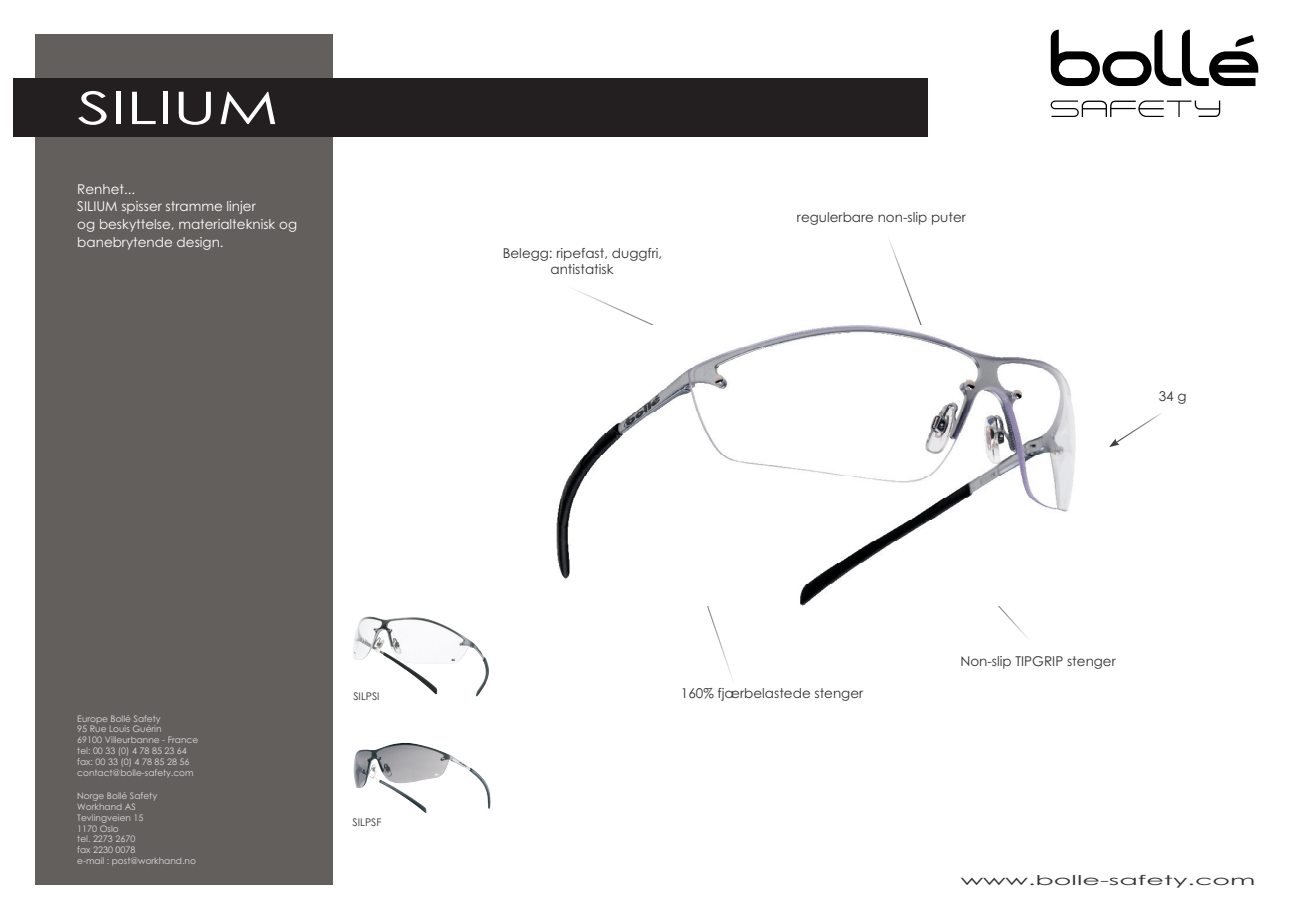
<style>
.page{position:relative;width:1289px;height:920px;background:#fff}
.page>*{position:absolute;margin:0;border:0;box-sizing:border-box;transform-origin:0 0}
.t1{font:45px "Century Gothic";color:#fff;scale:1.5 1}
.t2{font:13.5px/16.2px "Century Gothic";color:#343435;text-align:center}
.t3{font:13.5px/17.7px "Century Gothic";color:#fff}
.t4{font:13.5px "Century Gothic";color:#343435;scale:2 1}
.t5{font:10.5px "Century Gothic";color:#343435}
.t6{font:9px/10.8px "Century Gothic";color:#dcddde}
</style>
<div class="page">
<div style="left:35px;top:34px;width:297px;height:851px;background:#635f5c"></div>
<div style="left:13px;top:78px;width:915px;height:58px;background:#231f20"></div>
<img style="left:353px;top:743px;width:138px;height:70px">
<img style="left:353px;top:616px;width:136px;height:80px">
<svg style="left:1109px;top:413px;width:52px;height:34px"></svg>
<svg style="left:889px;top:240px;width:33px;height:85px"></svg>
<svg style="left:998px;top:606px;width:30px;height:33px"></svg>
<svg style="left:707px;top:606px;width:26px;height:74px"></svg>
<svg style="left:572px;top:288px;width:82px;height:37px"></svg>
<img style="left:556px;top:326px;width:520px;height:279px">
<svg style="left:1050px;top:100px;width:170px;height:17px"></svg>
<svg style="left:1050px;top:30px;width:208px;height:56px"></svg>
<h1 class="t1" style="left:77px;top:90px;width:136px">SILIUM</h1>
<h2 class="t3" style="left:77px;top:181px;width:221px">Renhet...<br>SILIUM spisser stramme linjer<br>og beskyttelse, materialteknisk og banebrytende design.</h2>
<p class="t6" style="left:77px;top:713px;width:122px">Europe Bollé Safety<br>95 Rue Louis Guérin<br>69100 Villeurbanne - France tel: 00 33 (0) 4 78 85 23 64 fax: 00 33 (0) 4 78 85 28 56 contact@bolle-safety.com</p>
<p class="t6" style="left:77px;top:791px;width:120px">Norge Bollé Safety<br>Workhand AS<br>Tevlingveien 15<br>1170 Oslo<br>tel. 2273 2670<br>fax 2230 0078<br>e-mail : post@workhand.no</p>
<p class="t5" style="left:353px;top:691px;width:28px">SILPSI</p>
<p class="t5" style="left:352px;top:817px;width:30px">SILPSF</p>
<h2 class="t2" style="left:503px;top:246px;width:161px">Belegg: ripefast, duggfri, antistatisk</h2>
<h2 class="t2" style="left:797px;top:210px;width:170px">regulerbare non-slip puter</h2>
<h2 class="t2" style="left:1158px;top:389px;width:29px">34 g</h2>
<h2 class="t2" style="left:681px;top:685px;width:184px">160% fjærbelastede stenger</h2>
<h2 class="t2" style="left:960px;top:654px;width:157px">Non-slip TIPGRIP stenger</h2>
<h2 class="t4" style="left:960px;top:875px;width:149px">www.bolle-safety.com</h2>
</div>
